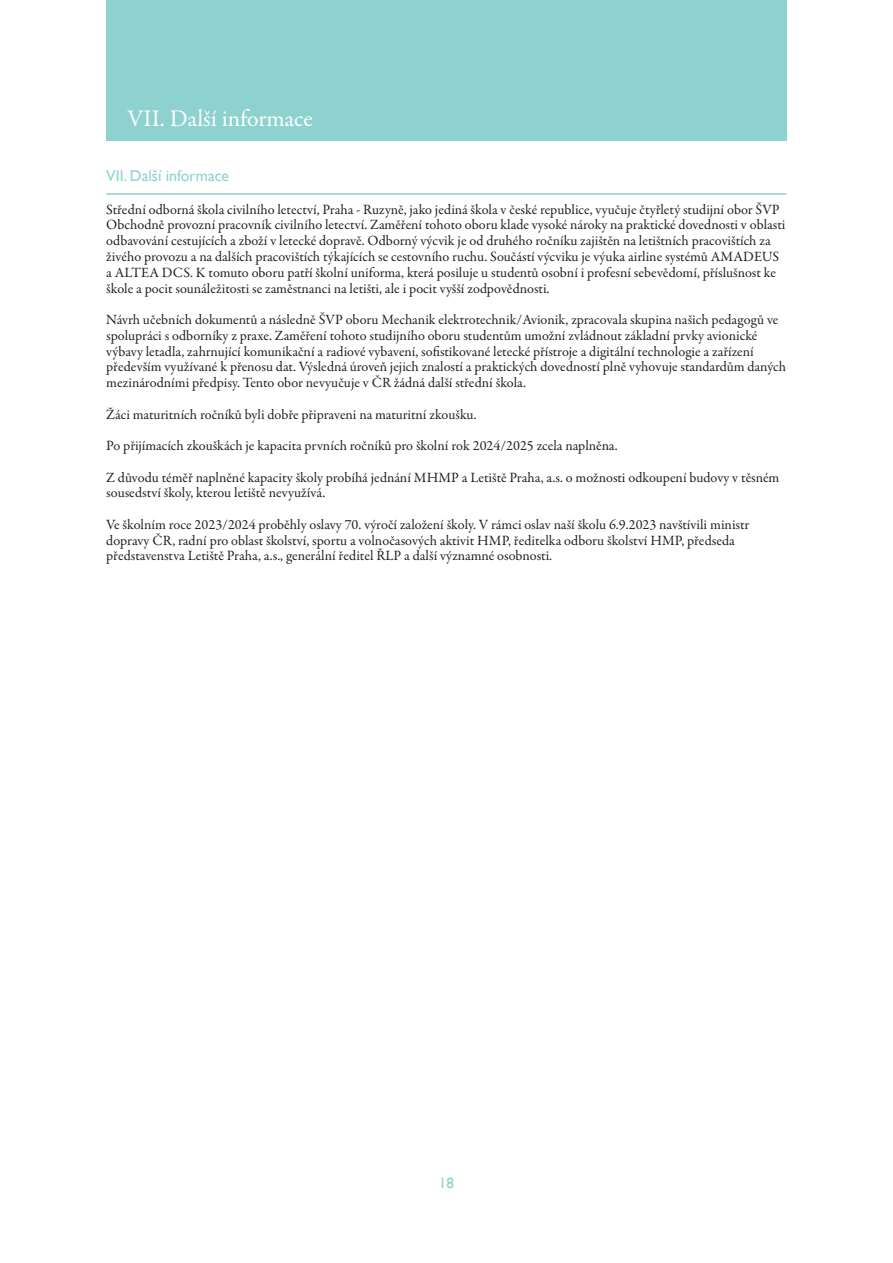
<style>
.page{position:relative;width:893px;height:1263px;background:#fff}
.page>*{position:absolute;margin:0;border:0;box-sizing:border-box;transform-origin:0 0}
.t1{font:24px "Garamond Premr Pro";color:#fff}
.t2{font:15.75px "Gill Sans";color:#8dd2cf}
.t3{font:15px "Gill Sans";color:#8dd2cf}
.t4{font:14.25px/15.8px "Garamond Premr Pro";color:#231f20}
</style>
<div class="page">
<hr style="left:106px;top:193px;width:681px;height:2px;background:#8dd2cf">
<div style="left:106px;top:0;width:681px;height:140px;background:#8dd2cf"></div>
<h1 class="t1" style="left:128px;top:109px;width:187px">VII. Další informace</h1>
<p class="t2" style="left:106px;top:166px;width:124px">VII. Další informace</p>
<p class="t4" style="left:106px;top:203px;width:681px">Střední odborná škola civilního letectví, Praha - Ruzyně, jako jediná škola v české republice, vyučuje čtyřletý studijní obor ŠVP Obchodně provozní pracovník civilního letectví. Zaměření tohoto oboru klade vysoké nároky na praktické dovednosti v oblasti odbavování cestujících a zboží v letecké dopravě. Odborný výcvik je od druhého ročníku zajištěn na letištních pracovištích za živého provozu a na dalších pracovištích týkajících se cestovního ruchu. Součástí výcviku je výuka airline systémů AMADEUS a ALTEA DCS. K tomuto oboru patří školní uniforma, která posiluje u studentů osobní i profesní sebevědomí, příslušnost ke škole a pocit sounáležitosti se zaměstnanci na letišti, ale i pocit vyšší zodpovědnosti.</p>
<p class="t4" style="left:106px;top:313px;width:681px">Návrh učebních dokumentů a následně ŠVP oboru Mechanik elektrotechnik/Avionik, zpracovala skupina našich pedagogů ve spolupráci s odborníky z praxe. Zaměření tohoto studijního oboru studentům umožní zvládnout základní prvky avionické výbavy letadla, zahrnující komunikační a radiové vybavení, sofistikované letecké přístroje a digitální technologie a zařízení především využívané k přenosu dat. Výsledná úroveň jejich znalostí a praktických dovedností plně vyhovuje standardům daných mezinárodními předpisy. Tento obor nevyučuje v ČR žádná další střední škola.</p>
<p class="t4" style="left:106px;top:407px;width:372px">Žáci maturitních ročníků byli dobře připraveni na maturitní zkoušku.</p>
<p class="t4" style="left:106px;top:439px;width:513px">Po přijímacích zkouškách je kapacita prvních ročníků pro školní rok 2024/2025 zcela naplněna.</p>
<p class="t4" style="left:106px;top:470px;width:675px">Z důvodu téměř naplněné kapacity školy probíhá jednání MHMP a Letiště Praha, a.s. o možnosti odkoupení budovy v těsném sousedství školy, kterou letiště nevyužívá.</p>
<p class="t4" style="left:106px;top:518px;width:644px">Ve školním roce 2023/2024 proběhly oslavy 70. výročí založení školy. V rámci oslav naší školu 6.9.2023 navštívili ministr dopravy ČR, radní pro oblast školství, sportu a volnočasových aktivit HMP, ředitelka odboru školství HMP, předseda představenstva Letiště Praha, a.s., generální ředitel ŘLP a další významné osobnosti.</p>
<p class="t3" style="left:439px;top:1174px;width:16px">18</p>
</div>
